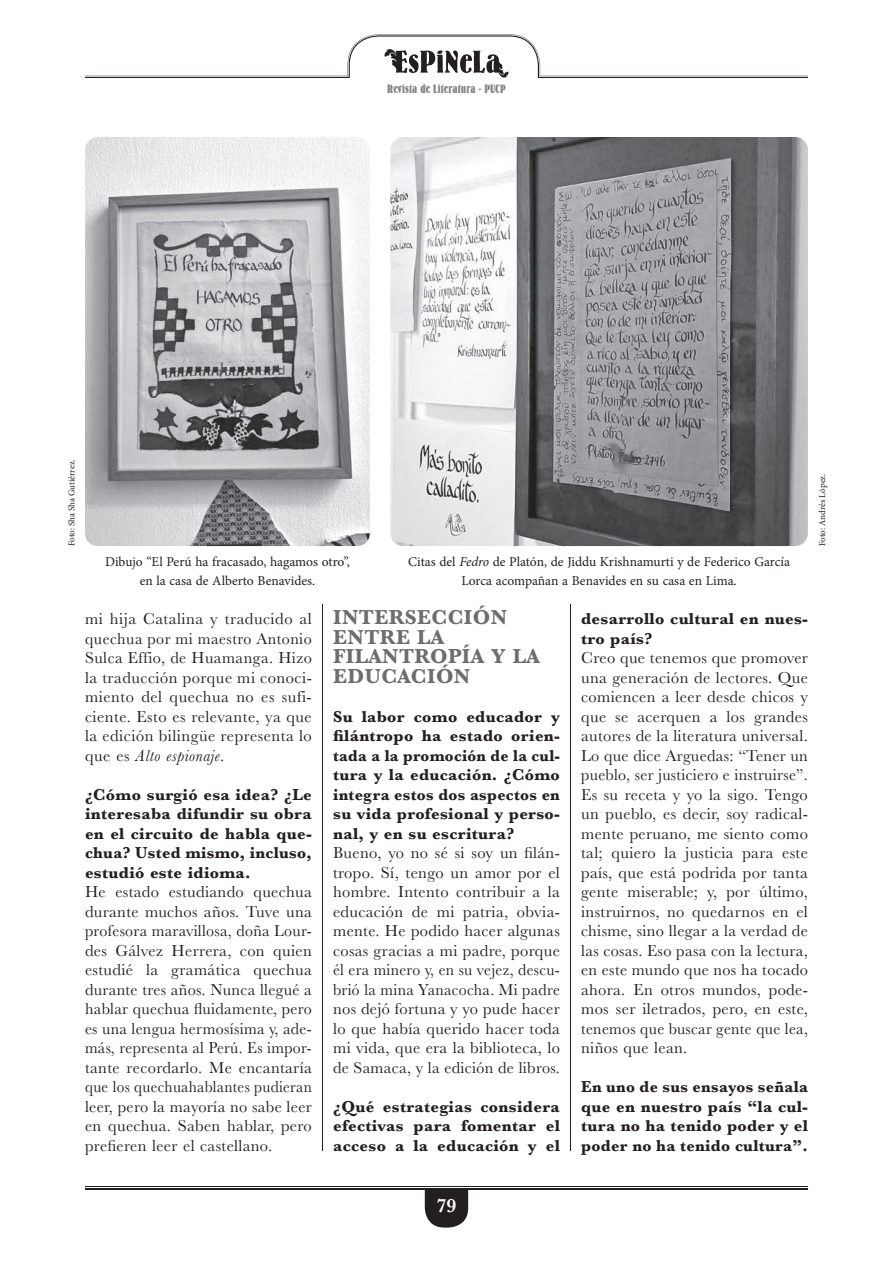
<style>
.page{position:relative;width:893px;height:1263px;background:#fff}
.page>*{position:absolute;margin:0;border:0;box-sizing:border-box;transform-origin:0 0}
.t1{font:700 21px/19.5px "Baskerville";letter-spacing:.02em;color:#6c6d70}
.t2{font:600 19.95px "Baskerville";color:#fff}
.t3{font:16.5px/19.5px "Baskerville";letter-spacing:.02em;color:#231f20;text-align:justify}
.t4{font:700 16.5px/19.5px "Baskerville";letter-spacing:.02em;color:#231f20;text-align:justify}
.t5{font:700 16.5px/19.5px "Baskerville";letter-spacing:.02em;color:#231f20;text-align:justify;scale:.96 1}
.t6{font:13.5px/19.5px "Minion Pro";color:#231f20;text-align:center}
.t7{font:12px "Bernhard Bold Condensed BT";letter-spacing:.01em;color:#808285}
.t8{font:9px "Minion Pro";letter-spacing:-.005em;color:#231f20}
.s1{font-style:italic}
</style>
<div class="page">
<svg style="left:425px;top:1190px;width:43px;height:37px;background:#343132"></svg>
<hr style="left:85px;top:1187px;width:723px;height:1px;background:#231f20">
<hr style="left:85px;top:1188px;width:723px;height:2px;background:#231f20">
<svg style="left:85px;top:34px;width:723px;height:44px"></svg>
<hr style="left:570px;top:605px;width:1px;height:546px;background:#231f20">
<hr style="left:322px;top:605px;width:1px;height:546px;background:#231f20">
<img style="left:85px;top:137px;width:285px;height:409px">
<img style="left:390px;top:137px;width:418px;height:409px">
<p class="t7" style="left:387px;top:81px;width:120px">Revista de Literatura - PUCP</p>
<p class="t8" style="left:66px;top:546px;width:88px;rotate:-90deg">Foto: Sha Sha Gutiérrez.</p>
<p class="t6" style="left:105px;top:552px;width:246px">Dibujo “El Perú ha fracasado, hagamos otro”, en la casa de Alberto Benavides.</p>
<p class="t6" style="left:408px;top:552px;width:383px">Citas del <span class="s1">Fedro</span> de Platón, de Jiddu Krishnamurti y de Federico García<br>Lorca acompañan a Benavides en su casa en Lima.</p>
<p class="t3" style="left:85px;top:609px;width:228px">mi hija Catalina y traducido al quechua por mi maestro Antonio Sulca Effio, de Huamanga. Hizo la traducción porque mi conoci&shy;miento del quechua no es sufi&shy;ciente. Esto es relevante, ya que la edición bilingüe representa lo que es <span class="s1">Alto espionaje</span>.</p>
<p class="t4" style="left:85px;top:785px;width:228px">¿Cómo surgió esa idea? ¿Le interesaba difundir su obra en el circuito de habla que&shy;chua? Usted mismo, incluso, estudió este idioma.</p>
<p class="t3" style="left:85px;top:882px;width:228px">He estado estudiando quechua durante muchos años. Tuve una profesora maravillosa, doña Lour&shy;des Gálvez Herrera, con quien estudié la gramática quechua durante tres años. Nunca llegué a hablar quechua fluidamente, pero es una lengua hermosísima y, ade&shy;más, representa al Perú. Es impor&shy;tante recordarlo. Me encantaría que los quechuahablantes pudieran leer, pero la mayoría no sabe leer en quechua. Saben hablar, pero prefieren leer el castellano.</p>
<p class="t1" style="left:333px;top:608px;width:208px">INTERSECCIÓN<br>ENTRE LA<br>FILANTROPÍA Y LA<br>EDUCACIÓN</p>
<p class="t4" style="left:333px;top:707px;width:228px">Su labor como educador y filántropo ha estado orien&shy;tada a la promoción de la cul&shy;tura y la educación. ¿Cómo integra estos dos aspectos en su vida profesional y perso&shy;nal, y en su escritura?</p>
<p class="t3" style="left:333px;top:843px;width:228px">Bueno, yo no sé si soy un filán&shy;tropo. Sí, tengo un amor por el hombre. Intento contribuir a la educación de mi patria, obvia&shy;mente. He podido hacer algunas cosas gracias a mi padre, porque él era minero y, en su vejez, descu&shy;brió la mina Yanacocha. Mi padre nos dejó fortuna y yo pude hacer lo que había querido hacer toda mi vida, que era la biblioteca, lo de Samaca, y la edición de libros.</p>
<p class="t4" style="left:333px;top:1097px;width:228px">¿Qué estrategias considera efectivas para fomentar el acceso a la educación y el</p>
<p class="t4" style="left:581px;top:609px;width:228px">desarrollo cultural en nues&shy;tro país?</p>
<p class="t3" style="left:581px;top:648px;width:228px">Creo que tenemos que promover una generación de lectores. Que comiencen a leer desde chicos y que se acerquen a los grandes autores de la literatura universal.<br>Lo que dice Arguedas: “Tener un pueblo, ser justiciero e instruirse”.<br>Es su receta y yo la sigo. Tengo un pueblo, es decir, soy radical&shy;mente peruano, me siento como tal; quiero la justicia para este país, que está podrida por tanta gente miserable; y, por último, instruirnos, no quedarnos en el chisme, sino llegar a la verdad de las cosas. Eso pasa con la lectura, en este mundo que nos ha tocado ahora. En otros mundos, pode&shy;mos ser iletrados, pero, en este, tenemos que buscar gente que lea, niños que lean.</p>
<p class="t5" style="left:581px;top:1077px;width:238px">En uno de sus ensayos señala que en nuestro país “la cul&shy;tura no ha tenido poder y el poder no ha tenido cultura”.</p>
<p class="t8" style="left:816px;top:546px;width:74px;rotate:-90deg">Foto: Andrés López.</p>
<p class="t2" style="left:437px;top:1192px;width:21px">79</p>
</div>
